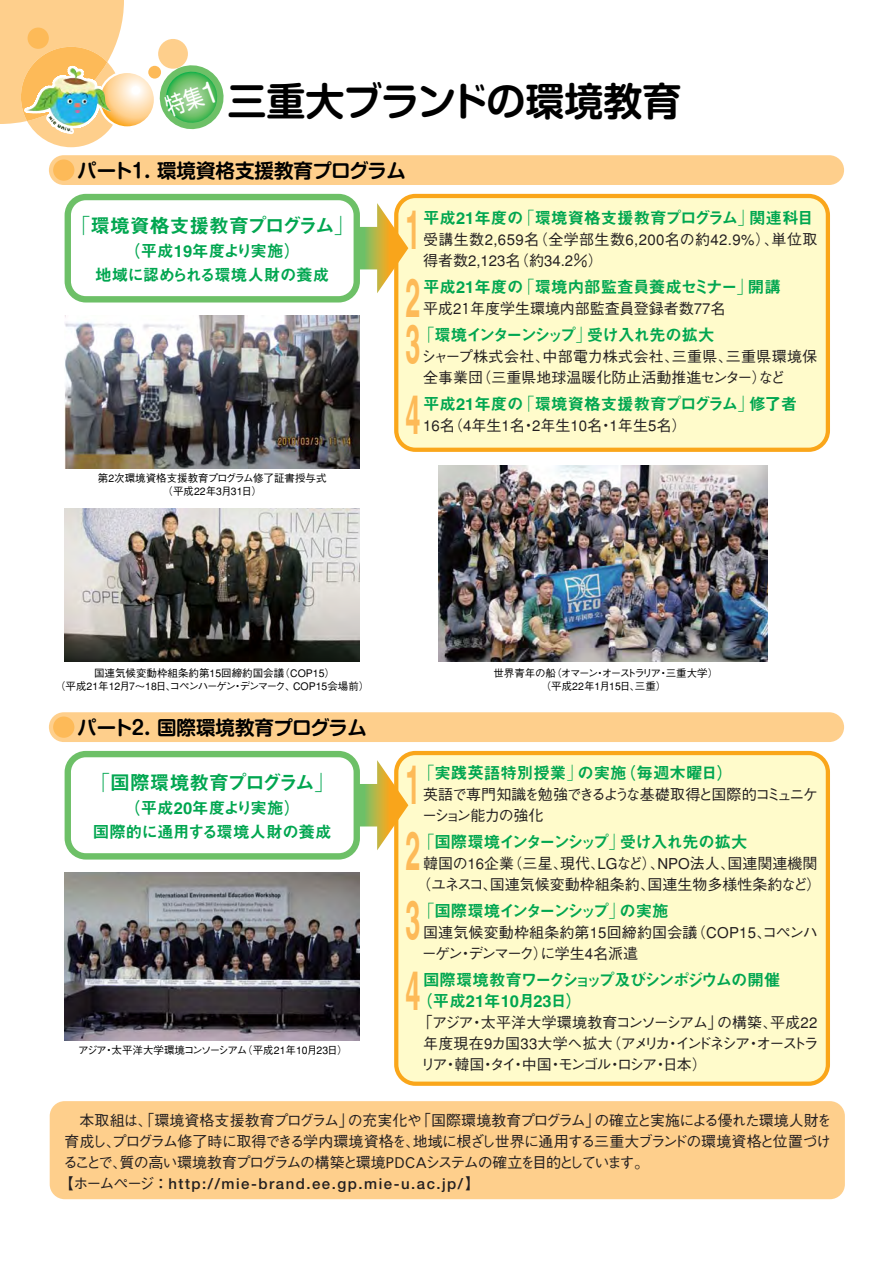
<style>
.page{position:relative;width:893px;height:1263px;background:#fff}
.page>*{position:absolute;margin:0;border:0;box-sizing:border-box;transform-origin:0 0}
.t1{font:54px/68.6px "Midashi Go MB31";color:#fdba58;scale:.5 1}
.t2{font:700 39px "Shin M Go De";color:#000}
.t3{font:19.8px "Midashi Go MB31";color:#00a650}
.t4{font:19.8px "Midashi Go MB31";letter-spacing:-.045em;color:#00a650}
.t5{font:700 19.5px "Shin M Go De";letter-spacing:-.015em;color:#000}
.t6{font:16.5px/24px "Midashi Go MB31";letter-spacing:-.015em;color:#00a650;text-align:center}
.t7{font:16.5px/21px "Midashi Go MB31";letter-spacing:-.045em;color:#00a650}
.t8{font:16.5px "Midashi Go MB31";letter-spacing:-.06em;color:#00a650}
.t9{font:16.5px "Midashi Go MB31";letter-spacing:-.085em;color:#00a650}
.t10{font:16.5px "Midashi Go MB31";letter-spacing:-.145em;color:#00a650}
.t11{font:500 15px/21px "Gothic BBB";color:#231f20;text-align:justify}
.t12{font:500 15px/21px "Gothic BBB";letter-spacing:.025em;color:#231f20}
.t13{font:700 15px "Futo Go B101";letter-spacing:.1em;color:#231f20}
.t14{font:500 15px/21px "Gothic BBB";letter-spacing:-.075em;color:#231f20}
.t15{font:500 10.5px/12.8px "Gothic BBB";color:#000;text-align:center}
.t16{font:500 10.5px/12.8px "Gothic BBB";letter-spacing:-.02em;color:#000;text-align:center}
.s1{font-family:"Gothic BBB";font-weight:500}
</style>
<div class="page">
<svg style="left:0;top:0;width:124px;height:148px;background:#ebd19a"></svg>
<svg style="left:99px;top:72px;width:56px;height:55px;background:#fbdcab"></svg>
<div style="left:98px;top:71px;width:58px;height:58px;border:2px solid #fff;border-radius:50%"></div>
<img style="left:93px;top:104px;width:17px;height:12px">
<div style="left:28px;top:28px;width:21px;height:21px;background:#fdba58;border-radius:50%"></div>
<div style="left:148px;top:66px;width:13px;height:13px;background:#fdba58;border-radius:50%"></div>
<div style="left:158px;top:39px;width:30px;height:30px;background:#fecf8c;border-radius:50%"></div>
<img style="left:65px;top:316px;width:295px;height:153px">
<img style="left:65px;top:508px;width:295px;height:154px">
<img style="left:65px;top:873px;width:295px;height:168px">
<img style="left:439px;top:465px;width:329px;height:197px">
<div style="left:50px;top:1101px;width:795px;height:98px;background:#fecf8c;border-radius:15px"></div>
<div style="left:394px;top:194px;width:436px;height:258px;background:#faa61a;border-radius:21px"></div>
<div style="left:398px;top:198px;width:428px;height:250px;background:#fffbcb;border-radius:17px"></div>
<svg style="left:359px;top:203px;width:49px;height:90px"></svg>
<div style="left:65px;top:194px;width:295px;height:108px;background:#6dc067;border-radius:21px"></div>
<div style="left:71px;top:200px;width:283px;height:96px;background:#fff;border-radius:15px"></div>
<div style="left:394px;top:751px;width:436px;height:335px;background:#faa61a;border-radius:21px"></div>
<div style="left:398px;top:755px;width:428px;height:326px;background:#fffbcb;border-radius:17px"></div>
<svg style="left:359px;top:760px;width:49px;height:90px"></svg>
<div style="left:65px;top:751px;width:295px;height:108px;background:#6dc067;border-radius:21px"></div>
<div style="left:71px;top:757px;width:283px;height:96px;background:#fff;border-radius:15px"></div>
<div style="left:49px;top:155px;width:795px;height:30px;background:#fecf8c;border-radius:15px"></div>
<div style="left:53px;top:159px;width:21px;height:22px;background:#fdba58;border-radius:50%"></div>
<div style="left:49px;top:712px;width:795px;height:30px;background:#fecf8c;border-radius:15px"></div>
<div style="left:53px;top:716px;width:21px;height:22px;background:#fdba58;border-radius:50%"></div>
<svg style="left:156px;top:61px;width:68px;height:69px"></svg>
<h2 class="t2" style="left:228px;top:87px;width:455px">三重大ブランドの環境教育</h2>
<h3 class="t5" style="left:77px;top:163px;width:330px">パート1．環境資格支援教育プログラム</h3>
<h3 class="t3" style="left:71px;top:218px;width:284px">「環境資格支援教育プログラム」</h3>
<p class="t6" style="left:95px;top:241px;width:235px">（平成19年度より実施）<br>地域に認められる環境人財の養成</p>
<p class="t15" style="left:98px;top:473px;width:230px">第2次環境資格支援教育プログラム修了証書授与式（平成22年3月31日）</p>
<p class="t6" style="left:423px;top:208px;width:392px">平成21年度の「環境資格支援教育プログラム」関連科目</p>
<p class="t12" style="left:423px;top:231px;width:396px">受講生数2,659名（全学部生数6,200名の約42.9%）、単位取得者数2,123名（約34.2％）</p>
<p class="t6" style="left:423px;top:277px;width:359px">平成21年度の「環境内部監査員養成セミナー」開講</p>
<p class="t11" style="left:423px;top:300px;width:304px">平成2１年度学生環境内部監査員登録者数77名</p>
<p class="t9" style="left:418px;top:328px;width:298px">「環境インターンシップ」受け入れ先の拡大</p>
<p class="t11" style="left:421px;top:348px;width:398px">シャープ株式会社、中部電力株式会社、三重県、三重県環境保全事業団（三重県地球温暖化防止活動推進センター）など</p>
<p class="t6" style="left:423px;top:394px;width:376px">平成21年度の「環境資格支援教育プログラム」修了者</p>
<p class="t11" style="left:423px;top:417px;width:265px">16名（4年生1名・2年生10名・1年生5名）</p>
<h1 class="t1" style="left:405px;top:202px;width:32px;line-height:67.5px">1<br>2</h1>
<h1 class="t1" style="left:405px;top:314px;width:32px;line-height:71.1px">3<br>4</h1>
<p class="t15" style="left:55px;top:668px;width:316px">国連気候変動枠組条約第15回締約国会議（COP15）<br>（平成21年12月7～18日、コペンハーゲン・デンマーク、COP15会場前）</p>
<p class="t16" style="left:493px;top:668px;width:226px">世界青年の船（オマーン・オーストラリア・三重大学）（平成22年1月15日、三重）</p>
<h3 class="t5" style="left:77px;top:720px;width:291px">パート2．国際環境教育プログラム</h3>
<h3 class="t4" style="left:91px;top:775px;width:244px">「国際環境教育プログラム」</h3>
<p class="t6" style="left:93px;top:798px;width:240px">（平成20年度より実施）<br>国際的に通用する環境人財の養成</p>
<p class="t15" style="left:78px;top:1045px;width:271px">アジア・太平洋大学環境コンソーシアム（平成21年10月23日）</p>
<p class="t6" style="left:418px;top:763px;width:316px">「実践英語特別授業」の実施（毎週木曜日）</p>
<p class="t14" style="left:422px;top:786px;width:397px">英語で専門知識を勉強できるような基礎取得と国際的コミュニケーション能力の強化</p>
<p class="t8" style="left:418px;top:835px;width:331px">「国際環境インターンシップ」受け入れ先の拡大</p>
<p class="t11" style="left:417px;top:855px;width:406px;text-align:center">韓国の16企業（三星、現代、LGなど）、NPO法人、国連関連機関（ユネスコ、国連気候変動枠組条約、国連生物多様性条約など）</p>
<p class="t10" style="left:418px;top:904px;width:252px">「国際環境インターンシップ」の実施</p>
<p class="t11" style="left:422px;top:924px;width:397px">国連気候変動枠組条約第15回締約国会議（COP15、コペンハーゲン・デンマーク）に学生4名派遣</p>
<p class="t7" style="left:416px;top:971px;width:366px;text-indent:7px">国際環境教育ワークショップ及びシンポジウムの開催（平成21年10月23日）</p>
<p class="t11" style="left:418px;top:1014px;width:402px">「アジア・太平洋大学環境教育コンソーシアム」の構築、平成22年度現在9カ国33大学へ拡大（アメリカ・インドネシア・オーストラリア・韓国・タイ・中国・モンゴル・ロシア・日本）</p>
<h1 class="t1" style="left:405px;top:757px;width:32px;text-align:justify">1<br>2<br>3<br>4</h1>
<p class="t11" style="left:63px;top:1111px;width:770px">　本取組は、「環境資格支援教育プログラム」の充実化や「国際環境教育プログラム」の確立と実施による優れた環境人財を育成し、プログラム修了時に取得できる学内環境資格を、地域に根ざし世界に通用する三重大ブランドの環境資格と位置づけることで、質の高い環境教育プログラムの構築と環境ＰＤＣＡシステムの確立を目的としています。</p>
<p class="t13" style="left:59px;top:1177px;width:422px"><span class="s1">【ホームページ：</span>http://mie-brand.ee.gp.mie-u.ac.jp/<span class="s1">】</span></p>
</div>
